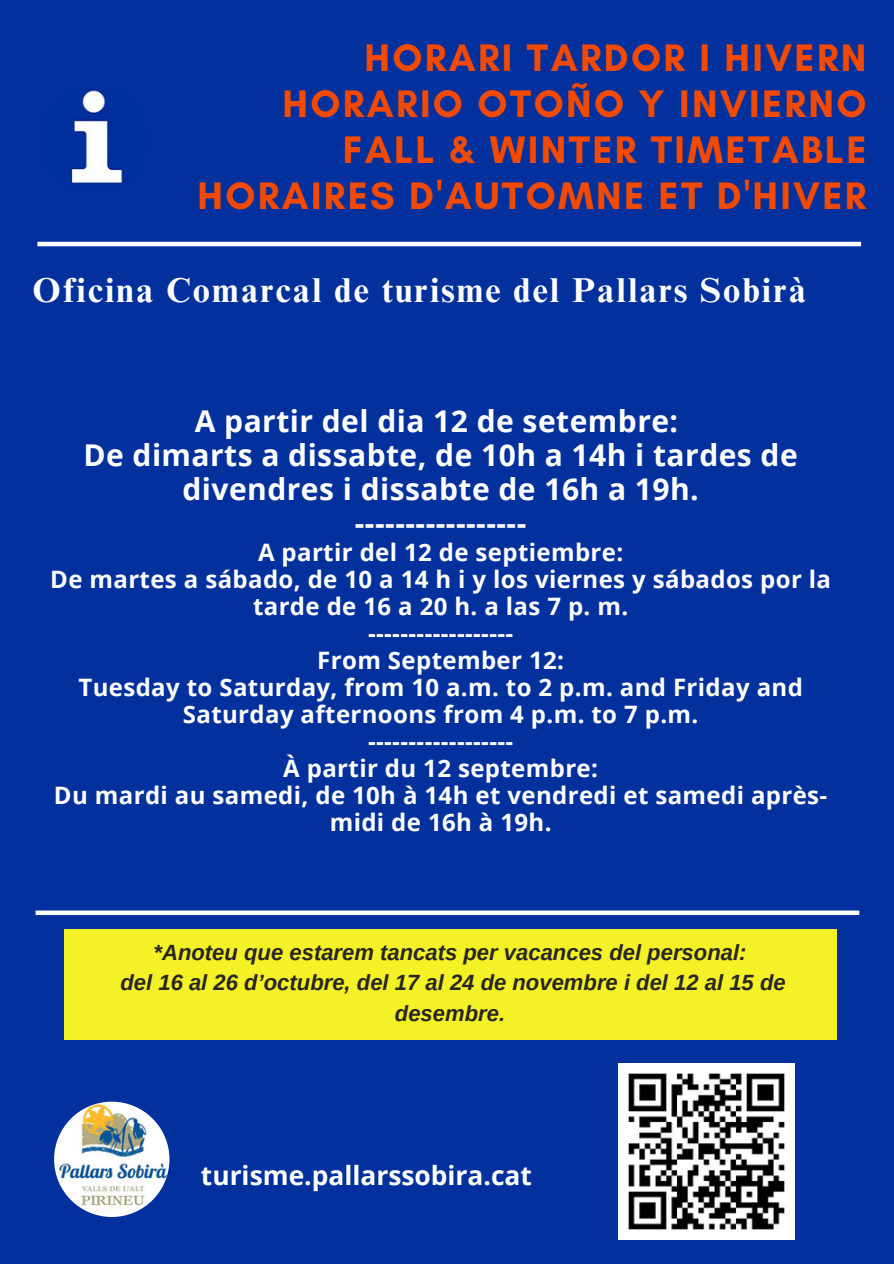
<style>
.page{position:relative;width:894px;height:1264px;background:#fff}
.page>*{position:absolute;margin:0;border:0;box-sizing:border-box;transform-origin:0 0}
.t1{font:700 39px "Glacial Indifference";letter-spacing:.06em;color:#f24a03}
.t2{font:700 34.5px "Times NRMT Pro";letter-spacing:.06em;color:#fff}
.t3{font:700 30px/33.8px "Open Sans";letter-spacing:.015em;color:#fff;text-align:center}
.t4{font:700 26.4px "Open Sans";color:#fff}
.t5{font:700 24px/27px "Open Sans";letter-spacing:.015em;color:#fff;text-align:center}
.t6{font:italic 700 22.05px/30.5px "Arimo";color:#272621;text-align:center}
</style>
<div class="page">
<div style="left:0;top:0;width:893px;height:1263px;background:#02309c"></div>
<img style="left:36px;top:82px;width:116px;height:115px;border-radius:50%">
<img style="left:618px;top:1063px;width:175px;height:176px">
<img style="left:54px;top:1101px;width:115px;height:115px;border-radius:50%">
<div style="left:36px;top:910px;width:823px;height:5px;background:#fff"></div>
<hr style="left:37px;top:242px;width:823px;height:4px;background:#fff">
<div style="left:64px;top:928px;width:772px;height:111px;background:#f5f127"></div>
<p class="t1" style="left:364px;top:34px;width:503px">HORARI TARDOR I HIVERN</p>
<p class="t1" style="left:282px;top:80px;width:585px">HORARIO OTOÑO Y INVIERNO</p>
<p class="t1" style="left:343px;top:126px;width:525px">FALL &amp; WINTER TIMETABLE</p>
<p class="t1" style="left:197px;top:172px;width:670px">HORAIRES D'AUTOMNE ET D'HIVER</p>
<p class="t2" style="left:32px;top:277px;width:774px">Oficina Comarcal de turisme del Pallars Sobirà</p>
<p class="t3" style="left:195px;top:403px;width:484px">A partir del dia 12 de setembre:</p>
<p class="t3" style="left:83px;top:437px;width:715px">De dimarts a dissabte, de 10h a 14h i tardes de divendres i dissabte de 16h a 19h.</p>
<p class="t3" style="left:355px;top:505px;width:173px">-----------------</p>
<p class="t5" style="left:258px;top:537px;width:366px">A partir del 12 de septiembre:</p>
<p class="t5" style="left:50px;top:564px;width:782px">De martes a sábado, de 10 a 14 h i y los viernes y sábados por la tarde de 16 a 20 h. a las 7 p. m.</p>
<p class="t5" style="left:368px;top:619px;width:147px">------------------</p>
<p class="t5" style="left:317px;top:646px;width:248px">From September 12:</p>
<p class="t5" style="left:78px;top:673px;width:725px">Tuesday to Saturday, from 10 a.m. to 2 p.m. and Friday and<br>Saturday afternoons from 4 p.m. to 7 p.m.</p>
<p class="t5" style="left:368px;top:727px;width:147px">------------------</p>
<p class="t5" style="left:283px;top:754px;width:316px">À partir du 12 septembre:</p>
<p class="t5" style="left:54px;top:781px;width:774px">Du mardi au samedi, de 10h à 14h et vendredi et samedi après&shy;midi de 16h à 19h.</p>
<p class="t6" style="left:153px;top:936px;width:594px">*Anoteu que estarem tancats per vacances del personal:</p>
<p class="t6" style="left:120px;top:967px;width:666px">del 16 al 26 d’octubre, del 17 al 24 de novembre i del 12 al 15 de desembre.</p>
<p class="t4" style="left:201px;top:1156px;width:332px">turisme.pallarssobira.cat</p>
</div>
